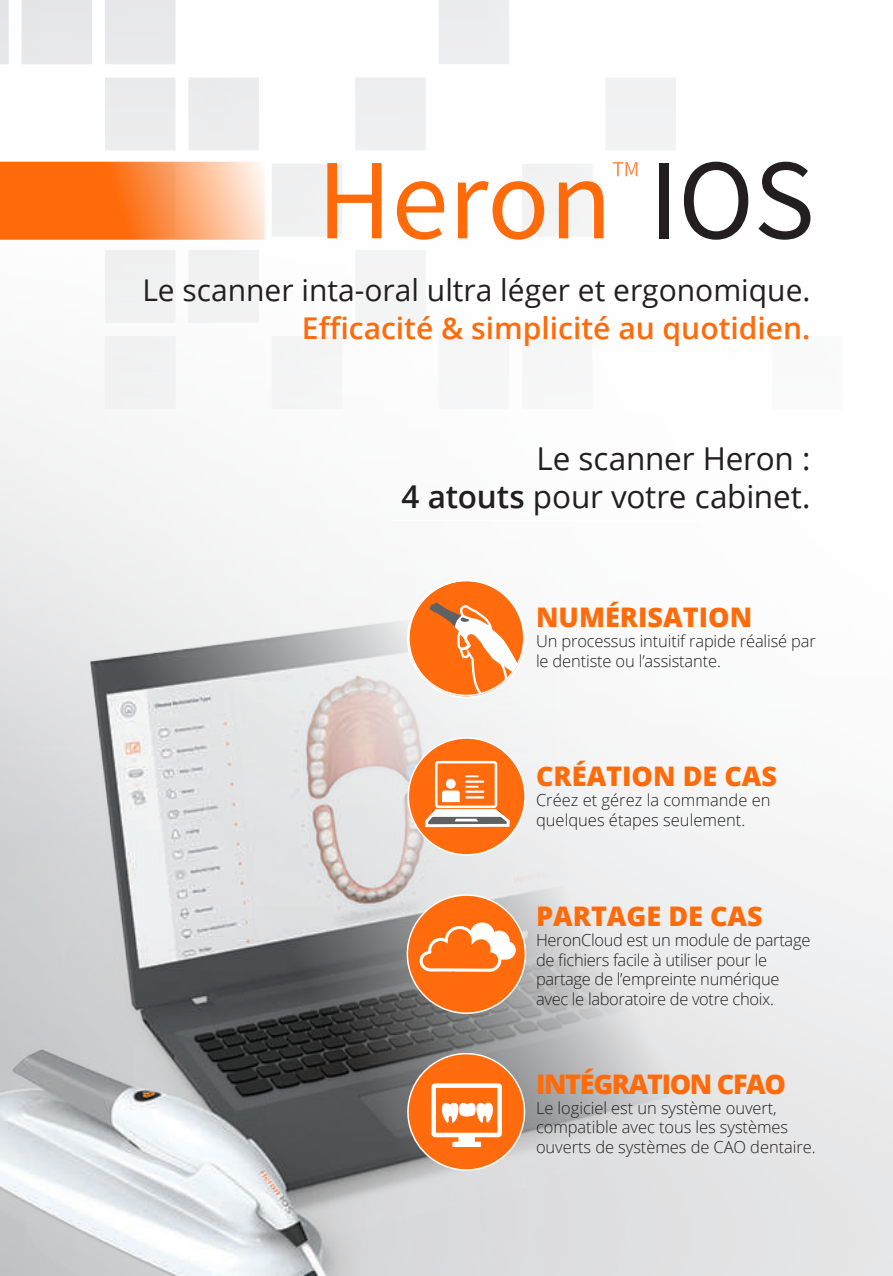
<style>
.page{position:relative;width:893px;height:1276px;background:#fff}
.page>*{position:absolute;margin:0;border:0;box-sizing:border-box;transform-origin:0 0}
.t1{font:31.5px/37.8px "Open Sans";letter-spacing:-.005em;color:#231f20;text-align:right}
.t2{font:30px "Open Sans";color:#231f20}
.t3{font:600 30px "Open Sans";color:#ff6b0b}
.t4{font:800 27px "Open Sans";color:#ff6b0b}
.t5{font:800 27px "Open Sans";letter-spacing:-.05em;color:#ff6b0b}
.t6{font:300 16.5px/19.8px "Open Sans";letter-spacing:-.01em;color:#231f20}
.s1{font-weight:600}
</style>
<div class="page">
<img style="left:0;top:18px;width:811px;height:545px">
<img style="left:0;top:563px;width:893px;height:713px">
<div style="left:105px;top:336px;width:71px;height:73px;background:#f1f2f2"></div>
<div style="left:188px;top:250px;width:71px;height:73px;background:#f1f1f2"></div>
<div style="left:105px;top:250px;width:71px;height:73px;background:#f0f1f1"></div>
<div style="left:188px;top:77px;width:71px;height:73px;background:#ececed"></div>
<div style="left:105px;top:77px;width:71px;height:73px;background:#ebeced"></div>
<svg style="left:105px;top:64px;width:71px;height:1px"></svg>
<div style="left:105px;top:0;width:71px;height:64px;background:#e8e8ea"></div>
<svg style="left:22px;top:64px;width:70px;height:1px"></svg>
<div style="left:22px;top:0;width:70px;height:64px;background:#e6e7e8"></div>
<img style="left:0;top:0;width:9px;height:64px">
<div style="left:272px;top:164px;width:55px;height:73px;background:#f0f0f1"></div>
<div style="left:522px;top:164px;width:71px;height:73px;background:#f2f2f3"></div>
<img style="left:522px;top:336px;width:71px;height:73px">
<div style="left:439px;top:336px;width:70px;height:73px;background:#f6f6f7"></div>
<img style="left:772px;top:336px;width:39px;height:73px">
<div style="left:272px;top:336px;width:70px;height:73px;background:#f4f4f5"></div>
<div style="left:355px;top:250px;width:71px;height:73px;background:#f3f3f4"></div>
<div style="left:605px;top:77px;width:71px;height:73px;background:#f1f2f3"></div>
<div style="left:355px;top:77px;width:71px;height:73px;background:#eeeff0"></div>
<div style="left:439px;top:0;width:70px;height:64px;background:#ededee"></div>
<svg style="left:0;top:162px;width:265px;height:78px;background:#fe8e46"></svg>
<svg style="left:327px;top:163px;width:54px;height:75px"></svg>
<svg style="left:397px;top:181px;width:47px;height:59px"></svg>
<svg style="left:458px;top:181px;width:86px;height:59px"></svg>
<svg style="left:559px;top:181px;width:44px;height:57px"></svg>
<svg style="left:613px;top:162px;width:24px;height:14px"></svg>
<div style="left:659px;top:163px;width:9px;height:75px;background:#231f20"></div>
<svg style="left:684px;top:162px;width:64px;height:78px"></svg>
<svg style="left:758px;top:162px;width:52px;height:78px"></svg>
<hr style="left:393px;top:520px;width:426px;height:1px;background:#fff">
<svg style="left:406px;top:1044px;width:120px;height:127px;background:#df8c57"></svg>
<div style="left:408px;top:738px;width:117px;height:117px;background:#ff6b0d;border-radius:50%"></div>
<div style="left:408px;top:737px;width:118px;height:118px;border:2px solid #fff;border-radius:50%"></div>
<div style="left:435px;top:761px;width:62px;height:47px;border:3px solid #fff;border-radius:2px"></div>
<div style="left:446px;top:779px;width:10px;height:9px;background:#fff;border-radius:50%"></div>
<svg style="left:465px;top:775px;width:13px;height:2px"></svg>
<hr style="left:465px;top:780px;width:19px;height:3px;background:#fff">
<svg style="left:425px;top:786px;width:85px;height:42px"></svg>
<div style="left:408px;top:580px;width:117px;height:117px;background:#ff6b0d;border-radius:50%"></div>
<svg style="left:429px;top:602px;width:95px;height:93px"></svg>
<div style="left:408px;top:580px;width:117px;height:116px;border:2px solid #fff;border-radius:50%"></div>
<div style="left:407px;top:894px;width:119px;height:120px;background:#ff6b0d;border:2px solid #fff;border-radius:50%"></div>
<svg style="left:420px;top:922px;width:96px;height:49px"></svg>
<h2 class="t2" style="left:142px;top:270px;width:670px">Le scanner inta-oral ultra léger et ergonomique.</h2>
<h2 class="t3" style="left:302px;top:308px;width:510px">Efficacité &amp; simplicité au quotidien.</h2>
<h1 class="t1" style="left:402px;top:439px;width:410px">Le scanner Heron :<br><span class="s1">4 atouts</span> pour votre cabinet.</h1>
<h3 class="t4" style="left:536px;top:597px;width:218px">NUMÉRISATION</h3>
<p class="t6" style="left:536px;top:631px;width:281px">Un processus intuitif rapide réalisé par le dentiste ou l’assistante.</p>
<h3 class="t4" style="left:536px;top:756px;width:243px">CRÉATION DE CAS</h3>
<p class="t6" style="left:536px;top:790px;width:236px">Créez et gérez la commande en quelques étapes seulement.</p>
<h3 class="t4" style="left:536px;top:895px;width:228px">PARTAGE DE CAS</h3>
<p class="t6" style="left:536px;top:929px;width:276px">HeronCloud est un module de partage de fichiers facile à utiliser pour le partage de l’empreinte numérique avec le laboratoire de votre choix.</p>
<h3 class="t5" style="left:536px;top:1063px;width:251px">INTÉGRATION CFAO</h3>
<p class="t6" style="left:536px;top:1097px;width:281px">Le logiciel est un système ouvert, compatible avec tous les systèmes ouverts de systèmes de CAO dentaire.</p>
</div>
